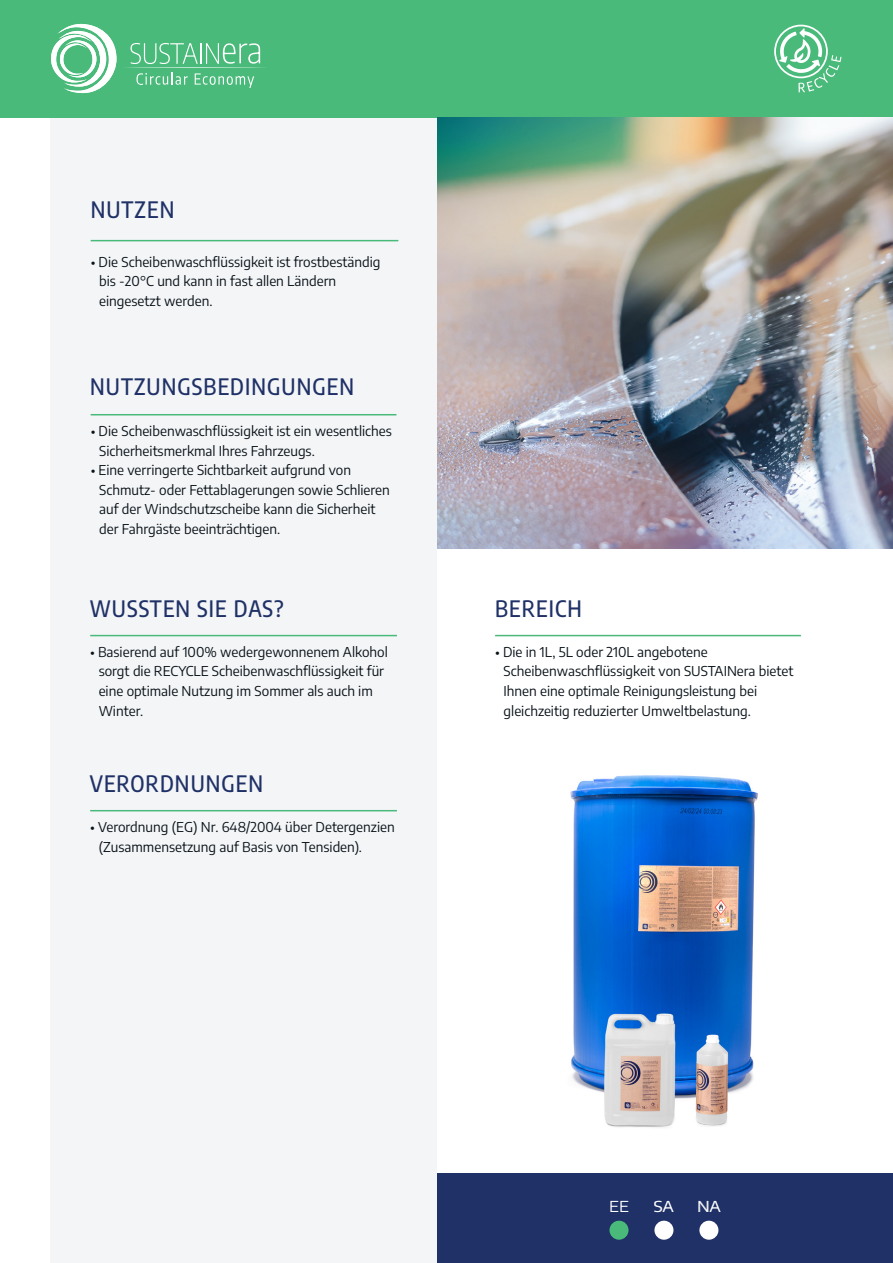
<style>
.page{position:relative;width:893px;height:1263px;background:#fff}
.page>*{position:absolute;margin:0;border:0;box-sizing:border-box;transform-origin:0 0}
.t1{font:500 22.5px "Encode Sans Condensed";letter-spacing:.05em;color:#1f3166}
.t2{font:15px "Encode Sans Expanded";color:#fff}
.t3{font:13.5px/19.5px "Encode Sans";color:#091218}
</style>
<div class="page">
<div style="left:437px;top:1174px;width:456px;height:89px;background:#1f3166"></div>
<div style="left:50px;top:118px;width:387px;height:1145px;background:#f4f5f7"></div>
<div style="left:609px;top:1221px;width:19px;height:19px;background:#49ba7a;border-radius:50%"></div>
<div style="left:654px;top:1221px;width:19px;height:19px;background:#fff;border-radius:50%"></div>
<div style="left:699px;top:1221px;width:19px;height:19px;background:#fff;border-radius:50%"></div>
<hr style="left:91px;top:414px;width:305px;height:1px;background:#49ba7a">
<hr style="left:90px;top:635px;width:307px;height:1px;background:#49ba7a">
<hr style="left:90px;top:810px;width:307px;height:1px;background:#49ba7a">
<hr style="left:495px;top:635px;width:306px;height:1px;background:#49ba7a">
<div style="left:0;top:0;width:893px;height:118px;background:#49ba7a"></div>
<svg style="left:51px;top:24px;width:65px;height:69px"></svg>
<svg style="left:125px;top:43px;width:140px;height:45px"></svg>
<svg style="left:774px;top:25px;width:67px;height:67px"></svg>
<img style="left:438px;top:118px;width:455px;height:431px">
<hr style="left:91px;top:240px;width:307px;height:1px;background:#49ba7a">
<img style="left:570px;top:775px;width:188px;height:353px">
<p class="t1" style="left:91px;top:194px;width:85px">NUTZEN</p>
<p class="t3" style="left:99px;top:251px;width:283px;text-indent:-9px">• Die Scheibenwaschflüssigkeit ist frostbeständig bis -20°C und kann in fast allen Ländern eingesetzt werden.</p>
<p class="t1" style="left:90px;top:371px;width:265px">NUTZUNGSBEDINGUNGEN</p>
<p class="t3" style="left:99px;top:421px;width:294px;text-indent:-9px">• Die Scheibenwaschflüssigkeit ist ein wesentliches<br>Sicherheitsmerkmal Ihres Fahrzeugs.</p>
<p class="t3" style="left:99px;top:460px;width:292px;text-indent:-9px">• Eine verringerte Sichtbarkeit aufgrund von Schmutz- oder Fettablagerungen sowie Schlieren auf der Windschutzscheibe kann die Sicherheit der Fahrgäste beeinträchtigen.</p>
<p class="t1" style="left:90px;top:593px;width:195px">WUSSTEN SIE DAS?</p>
<p class="t3" style="left:99px;top:642px;width:291px;text-indent:-9px">• Basierend auf 100% wedergewonnenem Alkohol sorgt die RECYCLE Scheibenwaschflüssigkeit für eine optimale Nutzung im Sommer als auch im Winter.</p>
<p class="t1" style="left:90px;top:768px;width:175px">VERORDNUNGEN</p>
<p class="t3" style="left:99px;top:817px;width:298px;text-indent:-9px">• Verordnung (EG) Nr. 648/2004 über Detergenzien (Zusammensetzung auf Basis von Tensiden).</p>
<p class="t1" style="left:495px;top:593px;width:88px">BEREICH</p>
<p class="t3" style="left:504px;top:642px;width:291px;text-indent:-9px">• Die in 1L, 5L oder 210L angebotene Scheibenwaschflüssigkeit von SUSTAINera bietet Ihnen eine optimale Reinigungsleistung bei gleichzeitig reduzierter Umweltbelastung.</p>
<p class="t2" style="left:609px;top:1196px;width:22px">EE</p>
<p class="t2" style="left:654px;top:1196px;width:22px">SA</p>
<p class="t2" style="left:697px;top:1196px;width:25px">NA</p>
</div>
